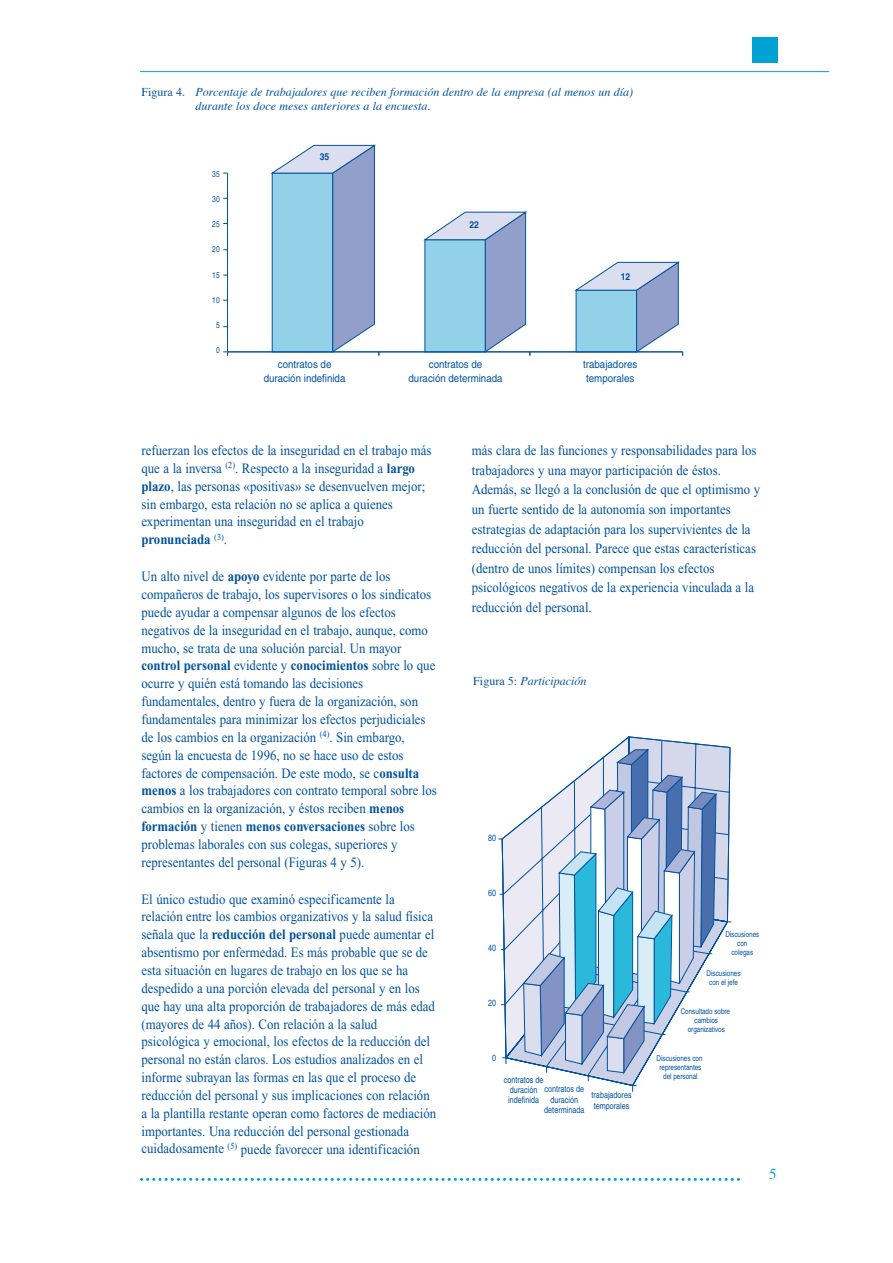
<style>
.page{position:relative;width:893px;height:1263px;background:#fff}
.page>*{position:absolute;margin:0;border:0;box-sizing:border-box;transform-origin:0 0}
.t1{font:15px "Times";color:#00a2d2}
.t2{font:14.25px/17.9px "Times New Roman";color:#00529c;scale:.9 1}
.t3{font:italic 12px/13.5px "Times";color:#00529c}
.t4{font:10.8px/13.2px "Helvetica";color:#00529c;text-align:center;scale:.9 1}
.t5{font:700 9.6px "Helvetica";color:#00529c;scale:.9 1}
.t6{font:9px/10.2px "Helvetica";color:#00529c;text-align:center;scale:.8 1}
.t7{font:8.4px "Helvetica";color:#00529c;scale:.8 1}
.t8{font:7.8px/9px "Helvetica";color:#00529c;text-align:center;scale:.8 1}
.s1{font-style:normal}
.s2{font-weight:700}
</style>
<div class="page">
<hr style="left:140px;top:71px;width:689px;height:1px;background:#00a2d2">
<div style="left:752px;top:38px;width:26px;height:25px;background:#00a2d2"></div>
<svg style="left:141px;top:1178px;width:599px;height:3px"></svg>
<hr style="left:227px;top:173px;width:1px;height:179px;background:#00529c">
<hr style="left:227px;top:352px;width:455px;height:1px;background:#00529c">
<svg style="left:269px;top:144px;width:110px;height:212px;background:#9bc0dd"></svg>
<svg style="left:422px;top:211px;width:108px;height:145px;background:#a1c4df"></svg>
<svg style="left:573px;top:261px;width:110px;height:95px"></svg>
<svg style="left:498px;top:737px;width:233px;height:355px"></svg>
<p class="t3" style="left:195px;top:86px;width:439px;text-indent:-54px"><span class="s1">Figura 4.</span> Porcentaje de trabajadores que reciben formación dentro de la empresa (al menos un día) durante los doce meses anteriores a la encuesta.</p>
<p class="t7" style="left:212px;top:171px;width:11px">35</p>
<p class="t7" style="left:212px;top:196px;width:11px">30</p>
<p class="t7" style="left:212px;top:221px;width:11px">25</p>
<p class="t7" style="left:212px;top:246px;width:11px">20</p>
<p class="t7" style="left:212px;top:272px;width:11px">15</p>
<p class="t7" style="left:212px;top:297px;width:11px">10</p>
<p class="t7" style="left:216px;top:322px;width:6px">5</p>
<p class="t7" style="left:216px;top:347px;width:6px">0</p>
<p class="t5" style="left:320px;top:153px;width:12px">35</p>
<p class="t5" style="left:469px;top:221px;width:12px">22</p>
<p class="t5" style="left:620px;top:273px;width:12px">12</p>
<p class="t4" style="left:264px;top:359px;width:92px">contratos de duración indefinida</p>
<p class="t4" style="left:408px;top:359px;width:106px">contratos de<br>duración determinada</p>
<p class="t4" style="left:583px;top:359px;width:62px;text-align:left">trabajadores temporales</p>
<p class="t2" style="left:141px;top:443px;width:324px">refuerzan los efectos de la inseguridad en el trabajo más que a la inversa <sup>(2)</sup>. Respecto a la inseguridad a <span class="s2">largo plazo</span>, las personas «positivas» se desenvuelven mejor; sin embargo, esta relación no se aplica a quienes experimentan una inseguridad en el trabajo <span class="s2">pronunciada</span> <sup>(3)</sup>.</p>
<p class="t2" style="left:141px;top:569px;width:330px">Un alto nivel de <span class="s2">apoyo</span> evidente por parte de los compañeros de trabajo, los supervisores o los sindicatos puede ayudar a compensar algunos de los efectos negativos de la inseguridad en el trabajo, aunque, como mucho, se trata de una solución parcial. Un mayor <span class="s2">control personal</span> evidente y <span class="s2">conocimientos</span> sobre lo que ocurre y quién está tomando las decisiones fundamentales, dentro y fuera de la organización, son fundamentales para minimizar los efectos perjudiciales de los cambios en la organización <sup>(4)</sup>. Sin embargo, según la encuesta de 1996, no se hace uso de estos factores de compensación. De este modo, se c<span class="s2">onsulta menos</span> a los trabajadores con contrato temporal sobre los cambios en la organización, y éstos reciben <span class="s2">menos formación</span> y tienen <span class="s2">menos conversaciones</span> sobre los problemas laborales con sus colegas, superiores y representantes del personal (Figuras 4 y 5).</p>
<p class="t2" style="left:141px;top:891px;width:329px">El único estudio que examinó especificamente la relación entre los cambios organizativos y la salud física señala que la <span class="s2">reducción del personal</span> puede aumentar el absentismo por enfermedad. Es más probable que se de esta situación en lugares de trabajo en los que se ha despedido a una porción elevada del personal y en los que hay una alta proporción de trabajadores de más edad (mayores de 44 años). Con relación a la salud psicológica y emocional, los efectos de la reducción del personal no están claros. Los estudios analizados en el informe subrayan las formas en las que el proceso de reducción del personal y sus implicaciones con relación a la plantilla restante operan como factores de mediación importantes. Una reducción del personal gestionada cuidadosamente <sup>(5)</sup> puede favorecer una identificación</p>
<p class="t2" style="left:472px;top:442px;width:322px;line-height:19.6px">más clara de las funciones y responsabilidades para los trabajadores y una mayor participación de éstos.<br>Además, se llegó a la conclusión de que el optimismo y un fuerte sentido de la autonomía son importantes estrategias de adaptación para los supervivientes de la reducción del personal. Parece que estas características (dentro de unos límites) compensan los efectos psicológicos negativos de la experiencia vinculada a la reducción del personal.</p>
<p class="t3" style="left:473px;top:675px;width:115px"><span class="s1">Figura 5:</span> Participación</p>
<p class="t6" style="left:488px;top:833px;width:12px">80</p>
<p class="t6" style="left:488px;top:888px;width:12px">60</p>
<p class="t6" style="left:488px;top:944px;width:12px">40</p>
<p class="t6" style="left:488px;top:999px;width:12px">20</p>
<p class="t6" style="left:492px;top:1054px;width:7px">0</p>
<p class="t6" style="left:503px;top:1076px;width:51px">contratos de duración indefinida</p>
<p class="t6" style="left:544px;top:1085px;width:52px">contratos de duración determinada</p>
<p class="t6" style="left:591px;top:1091px;width:52px;text-align:left">trabajadores temporales</p>
<p class="t8" style="left:725px;top:931px;width:44px">Discusiones con<br>colegas</p>
<p class="t8" style="left:706px;top:970px;width:44px">Discusiones con el jefe</p>
<p class="t8" style="left:680px;top:1008px;width:63px">Consultado sobre cambios organizativos</p>
<p class="t8" style="left:656px;top:1054px;width:59px">Discusiones con representantes del personal</p>
<p class="t1" style="left:769px;top:1168px;width:9px">5</p>
</div>
